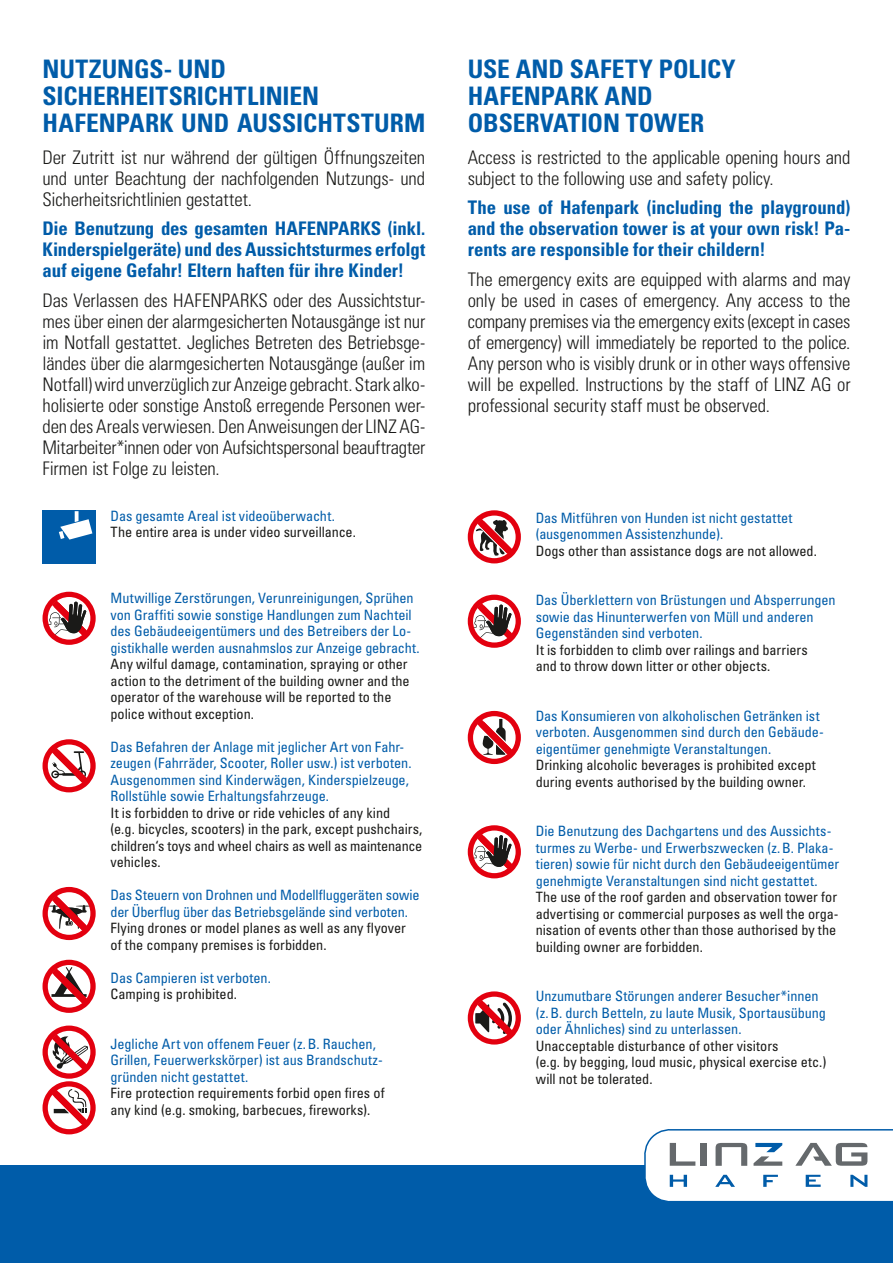
<style>
.page{position:relative;width:893px;height:1263px;background:#fff}
.page>*{position:absolute;margin:0;border:0;box-sizing:border-box;transform-origin:0 0}
.t1{font:700 condensed 25.5px/27px "Univers LT Std";color:#005ca9}
.t2{font:300 condensed 18.75px/21px "Univers LT Std";letter-spacing:-.005em;color:#1a1a18;text-align:justify}
.t3{font:700 condensed 18.75px/21px "Univers LT Std";letter-spacing:-.005em;color:#005ca9;text-align:justify}
.t4{font:condensed 14.25px/16.5px "Univers LT Std";letter-spacing:-.005em;color:#005ca9}
.t5{font:condensed 14.25px/16.5px "Univers LT Std";letter-spacing:-.005em;color:#1a1a18}
</style>
<div class="page">
<div style="left:43px;top:510px;width:53px;height:54px;background:#005ca9"></div>
<svg style="left:59px;top:511px;width:33px;height:29px"></svg>
<svg style="left:43px;top:592px;width:53px;height:53px"></svg>
<svg style="left:43px;top:739px;width:53px;height:53px"></svg>
<svg style="left:43px;top:887px;width:53px;height:53px"></svg>
<svg style="left:43px;top:960px;width:53px;height:53px"></svg>
<svg style="left:43px;top:1025px;width:53px;height:109px"></svg>
<svg style="left:468px;top:510px;width:53px;height:53px"></svg>
<svg style="left:468px;top:595px;width:53px;height:53px"></svg>
<svg style="left:468px;top:711px;width:53px;height:53px"></svg>
<svg style="left:468px;top:825px;width:53px;height:53px"></svg>
<svg style="left:468px;top:991px;width:53px;height:53px"></svg>
<div style="left:0;top:1166px;width:893px;height:97px;background:#005ca9"></div>
<svg style="left:642px;top:1129px;width:251px;height:72px"></svg>
<p class="t1" style="left:43px;top:55px;width:384px">NUTZUNGS- UND<br>SICHERHEITSRICHTLINIEN<br>HAFENPARK UND AUSSICHTSTURM</p>
<p class="t2" style="left:43px;top:147px;width:384px">Der Zutritt ist nur während der gültigen Öffnungszeiten und unter Beachtung der nachfolgenden Nutzungs- und Sicherheitsrichtlinien gestattet.</p>
<p class="t3" style="left:43px;top:218px;width:384px">Die Benutzung des gesamten HAFENPARKS (inkl.<br>Kinderspielgeräte) und des Aussichtsturmes erfolgt auf eigene Gefahr! Eltern haften für ihre Kinder!</p>
<p class="t2" style="left:43px;top:290px;width:384px">Das Verlassen des HAFENPARKS oder des Aussichtstur&shy;mes über einen der alarmgesicherten Notausgänge ist nur im Notfall gestattet. Jegliches Betreten des Betriebsge&shy;ländes über die alarmgesicherten Notausgänge (außer im Notfall) wird unverzüglich zur Anzeige gebracht. Stark alko&shy;holisierte oder sonstige Anstoß erregende Personen wer&shy;den des Areals verwiesen. Den Anweisungen der LINZ AG-Mitarbeiter*innen oder von Aufsichtspersonal beauftragter Firmen ist Folge zu leisten.</p>
<p class="t4" style="left:111px;top:507px;width:226px">Das gesamte Areal ist videoüberwacht.</p>
<p class="t5" style="left:111px;top:524px;width:247px">The entire area is under video surveillance.</p>
<p class="t4" style="left:111px;top:590px;width:311px">Mutwillige Zerstörungen, Verunreinigungen, Sprühen von Graffiti sowie sonstige Handlungen zum Nachteil des Gebäudeeigentümers und des Betreibers der Lo&shy;gistikhalle werden ausnahmslos zur Anzeige gebracht.</p>
<p class="t5" style="left:111px;top:656px;width:301px">Any wilful damage, contamination, spraying or other action to the detriment of the building owner and the operator of the warehouse will be reported to the police without exception.</p>
<p class="t4" style="left:111px;top:738px;width:303px">Das Befahren der Anlage mit jeglicher Art von Fahr&shy;zeugen (Fahrräder, Scooter, Roller usw.) ist verboten.<br>Ausgenommen sind Kinderwägen, Kinderspielzeuge, Rollstühle sowie Erhaltungsfahrzeuge.</p>
<p class="t5" style="left:111px;top:804px;width:313px">It is forbidden to drive or ride vehicles of any kind<br>(e.g. bicycles, scooters) in the park, except pushchairs, children‘s toys and wheel chairs as well as maintenance vehicles.</p>
<p class="t4" style="left:111px;top:887px;width:310px">Das Steuern von Drohnen und Modellfluggeräten sowie der Überflug über das Betriebsgelände sind verboten.</p>
<p class="t5" style="left:111px;top:920px;width:297px">Flying drones or model planes as well as any flyover of the company premises is forbidden.</p>
<p class="t4" style="left:111px;top:969px;width:162px">Das Campieren ist verboten.</p>
<p class="t5" style="left:111px;top:986px;width:128px">Camping is prohibited.</p>
<p class="t4" style="left:111px;top:1035px;width:274px">Jegliche Art von offenem Feuer (z.B. Rauchen,<br>Grillen, Feuerwerkskörper) ist aus Brandschutz&shy;gründen nicht gestattet.</p>
<p class="t5" style="left:111px;top:1085px;width:276px">Fire protection requirements forbid open fires of any kind (e.g. smoking, barbecues, fireworks).</p>
<p class="t1" style="left:468px;top:55px;width:269px">USE AND SAFETY POLICY<br>HAFENPARK AND<br>OBSERVATION TOWER</p>
<p class="t2" style="left:468px;top:147px;width:384px">Access is restricted to the applicable opening hours and subject to the following use and safety policy.</p>
<p class="t3" style="left:468px;top:197px;width:384px">The use of Hafenpark (including the playground) and the observation tower is at your own risk! Pa&shy;rents are responsible for their childern!</p>
<p class="t2" style="left:468px;top:269px;width:384px">The emergency exits are equipped with alarms and may only be used in cases of emergency. Any access to the company premises via the emergency exits (except in cases of emergency) will immediately be reported to the police.<br>Any person who is visibly drunk or in other ways offensive will be expelled. Instructions by the staff of LINZ AG or professional security staff must be observed.</p>
<p class="t4" style="left:536px;top:509px;width:258px">Das Mitführen von Hunden ist nicht gestattet (ausgenommen Assistenzhunde).</p>
<p class="t5" style="left:536px;top:542px;width:283px">Dogs other than assistance dogs are not allowed.</p>
<p class="t4" style="left:536px;top:592px;width:301px">Das Überklettern von Brüstungen und Absperrungen sowie das Hinunterwerfen von Müll und anderen<br>Gegenständen sind verboten.</p>
<p class="t5" style="left:536px;top:641px;width:273px">It is forbidden to climb over railings and barriers and to throw down litter or other objects.</p>
<p class="t4" style="left:536px;top:707px;width:289px">Das Konsumieren von alkoholischen Getränken ist verboten. Ausgenommen sind durch den Gebäude&shy;eigentümer genehmigte Veranstaltungen.</p>
<p class="t5" style="left:536px;top:757px;width:281px">Drinking alcoholic beverages is prohibited except during events authorised by the building owner.</p>
<p class="t4" style="left:536px;top:823px;width:305px">Die Benutzung des Dachgartens und des Aussichts&shy;turmes zu Werbe- und Erwerbszwecken (z.B. Plaka&shy;tieren) sowie für nicht durch den Gebäudeeigentümer genehmigte Veranstaltungen sind nicht gestattet.</p>
<p class="t5" style="left:536px;top:889px;width:304px">The use of the roof garden and observation tower for advertising or commercial purposes as well the orga&shy;nisation of events other than those authorised by the building owner are forbidden.</p>
<p class="t4" style="left:536px;top:988px;width:292px">Unzumutbare Störungen anderer Besucher*innen (z.B. durch Betteln, zu laute Musik, Sportausübung oder Ähnliches) sind zu unterlassen.</p>
<p class="t5" style="left:536px;top:1037px;width:292px">Unacceptable disturbance of other visitors<br>(e.g. by begging, loud music, physical exercise etc.) will not be tolerated.</p>
</div>
